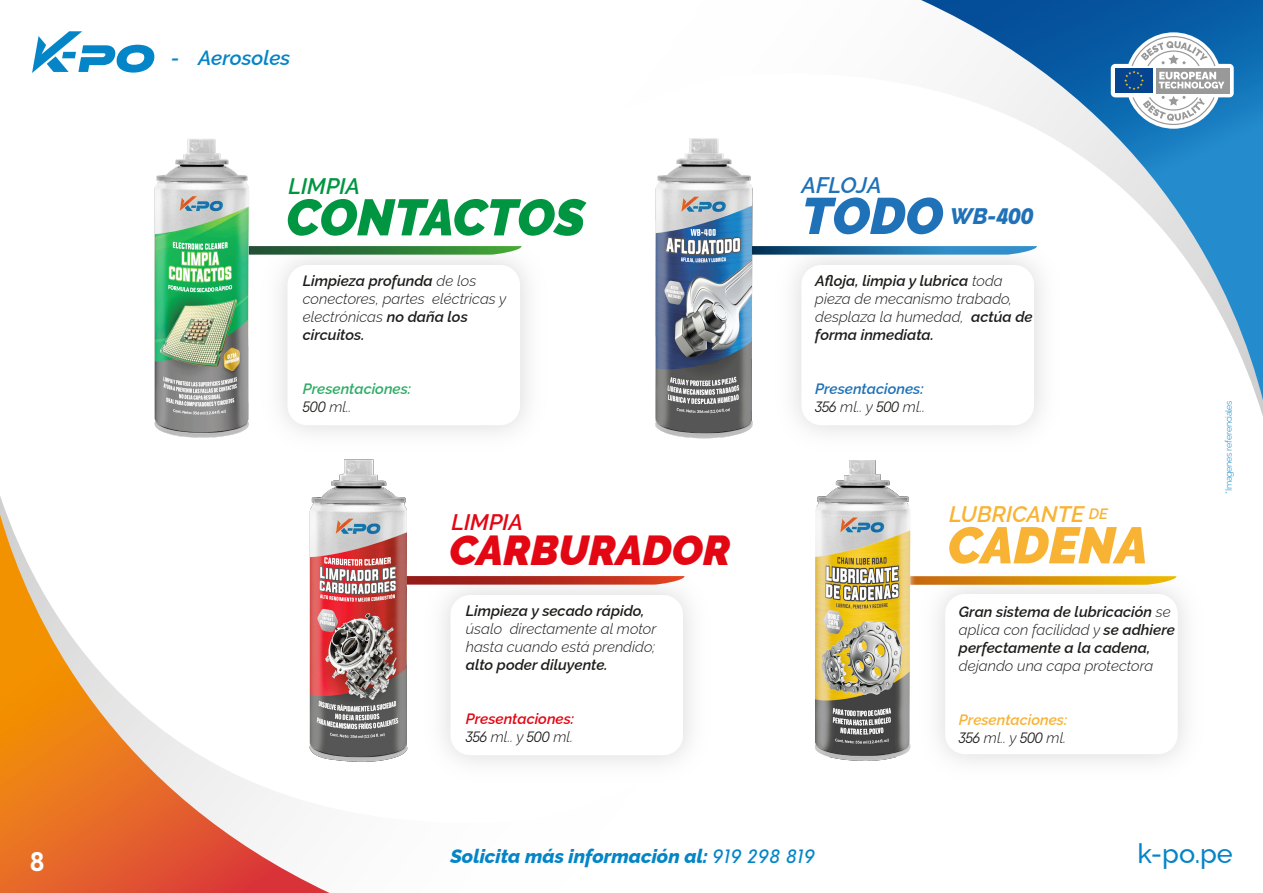
<style>
.page{position:relative;width:1263px;height:893px;background:#fff}
.page>*{position:absolute;margin:0;border:0;box-sizing:border-box;transform-origin:0 0}
.t1{font:italic 900 51.15px "Raleway";color:#f9b334}
.t2{font:italic 900 51.15px "Raleway";color:#1f71b8}
.t3{font:italic 900 51px "Raleway";letter-spacing:-.005em;color:#009641}
.t4{font:italic 900 42px "Raleway";color:#e30613}
.t5{font:500 27px "Raleway";color:#0485c7}
.t6{font:27px "MD Nichrome Test Dark";color:#fff}
.t7{font:italic 600 22.5px "Raleway";color:#f9b334}
.t8{font:italic 600 22.5px "Raleway";color:#009641}
.t9{font:italic 800 22.5px "Raleway";color:#1f71b8}
.t10{font:italic 600 22.5px "Raleway";letter-spacing:-.01em;color:#1f71b8}
.t11{font:italic 600 22.5px "Raleway";color:#e30613}
.t12{font:italic 600 20.55px "Raleway";color:#0485c7}
.t13{font:italic 800 19.35px "Raleway";color:#0485c7}
.t14{font:italic 300 15px/18px "Raleway";color:#1d1d1b}
.t15{font:italic 600 15px/18px "Raleway";color:#1d1d1b}
.t16{font:italic 600 15px/18px "Raleway";color:#f9b334}
.t17{font:italic 600 15px/18px "Raleway";color:#1f71b8}
.t18{font:italic 600 15px/18px "Raleway";color:#e30613}
.t19{font:italic 600 15px/18px "Raleway";color:#2fac66}
.t20{font:300 9px "Raleway";letter-spacing:-.03em;color:#0485c7}
.s1{font-weight:600}
.s2{font-family:"MD Nichrome Test";font-weight:300;color:#1d1d1b}
.s3{font-weight:300;color:#1d1d1b}
.s4{font-family:"MD Nichrome Test";font-weight:700}
.s5{font-weight:300}
.s6{font-family:"MD Nichrome Test";font-weight:400}
</style>
<div class="page">
<svg style="left:785px;top:255px;width:478px;height:162px"></svg>
<svg style="left:353px;top:246px;width:168px;height:9px;background:#48944a"></svg>
<svg style="left:765px;top:246px;width:156px;height:9px"></svg>
<svg style="left:918px;top:576px;width:258px;height:9px;background:#dc9919"></svg>
<svg style="left:921px;top:0;width:342px;height:400px"></svg>
<svg style="left:32px;top:31px;width:123px;height:42px"></svg>
<svg style="left:1111px;top:32px;width:123px;height:97px"></svg>
<svg style="left:0;top:514px;width:330px;height:379px"></svg>
<img style="left:154px;top:139px;width:199px;height:299px">
<img style="left:655px;top:138px;width:110px;height:301px">
<img style="left:815px;top:460px;width:103px;height:301px">
<svg style="left:515px;top:576px;width:169px;height:9px;background:#c64532"></svg>
<img style="left:216px;top:436px;width:299px;height:341px">
<h3 class="t6" style="left:31px;top:851px;width:15px">8</h3>
<h3 class="t12" style="left:171px;top:42px;width:121px">- Aerosoles</h3>
<h3 class="t8" style="left:289px;top:169px;width:73px">LIMPIA</h3>
<h2 class="t3" style="left:286px;top:178px;width:300px">CONTACTOS</h2>
<p class="t14" style="left:303px;top:270px;width:205px"><span class="s1">Limpieza profunda</span> de los conectores, partes eléctricas y electrónicas <span class="s1">no daña los circuitos.</span></p>
<p class="t19" style="left:303px;top:378px;width:110px">Presentaciones:<br><span class="s2">500</span> <span class="s3">ml..</span></p>
<h3 class="t11" style="left:452px;top:505px;width:73px">LIMPIA</h3>
<h3 class="t4" style="left:449px;top:518px;width:283px">CARBURADOR</h3>
<p class="t15" style="left:466px;top:600px;width:180px">Limpieza y secado rápido,</p>
<p class="t14" style="left:466px;top:618px;width:192px">úsalo directamente al motor hasta cuando está prendido;</p>
<p class="t15" style="left:466px;top:654px;width:143px">alto poder diluyente.</p>
<p class="t18" style="left:466px;top:708px;width:110px">Presentaciones:<br><span class="s2">356</span> <span class="s3">ml.. y</span> <span class="s2">500</span> <span class="s3">ml.</span></p>
<h3 class="t10" style="left:801px;top:167px;width:82px">AFLOJA</h3>
<h1 class="t2" style="left:802px;top:176px;width:143px">TODO</h1>
<h3 class="t9" style="left:950px;top:198px;width:85px">WB-<span class="s4">400</span></h3>
<p class="t14" style="left:815px;top:270px;width:219px"><span class="s1">Afloja, limpia y lubrica</span> toda pieza de mecanismo trabado, desplaza la humedad, <span class="s1">actúa de forma inmediata.</span></p>
<p class="t17" style="left:815px;top:378px;width:111px">Presentaciones:<br><span class="s2">356</span> <span class="s3">ml.. y</span> <span class="s2">500</span> <span class="s3">ml..</span></p>
<h3 class="t7" style="left:949px;top:496px;width:137px">LUBRICANTE</h3>
<h1 class="t1" style="left:948px;top:505px;width:202px">CADENA</h1>
<p class="t16" style="left:1089px;top:503px;width:21px">DE</p>
<p class="t15" style="left:959px;top:601px;width:217px">Gran sistema de lubricación <span class="s5">se aplica con facilidad y</span> se adhiere perfectamente a la cadena,</p>
<p class="t14" style="left:959px;top:655px;width:196px">dejando una capa protectora</p>
<p class="t16" style="left:959px;top:709px;width:110px">Presentaciones:<br><span class="s2">356</span> <span class="s3">ml.. y</span> <span class="s2">500</span> <span class="s3">ml.</span></p>
<p class="t20" style="left:1221px;top:494px;width:95px;rotate:-90deg">*Imagenes referenciales</p>
<p class="t13" style="left:450px;top:841px;width:365px">Solicita más información al: <span class="s6">919 298 819</span></p>
<h3 class="t5" style="left:1137px;top:832px;width:97px">k-po.pe</h3>
</div>
